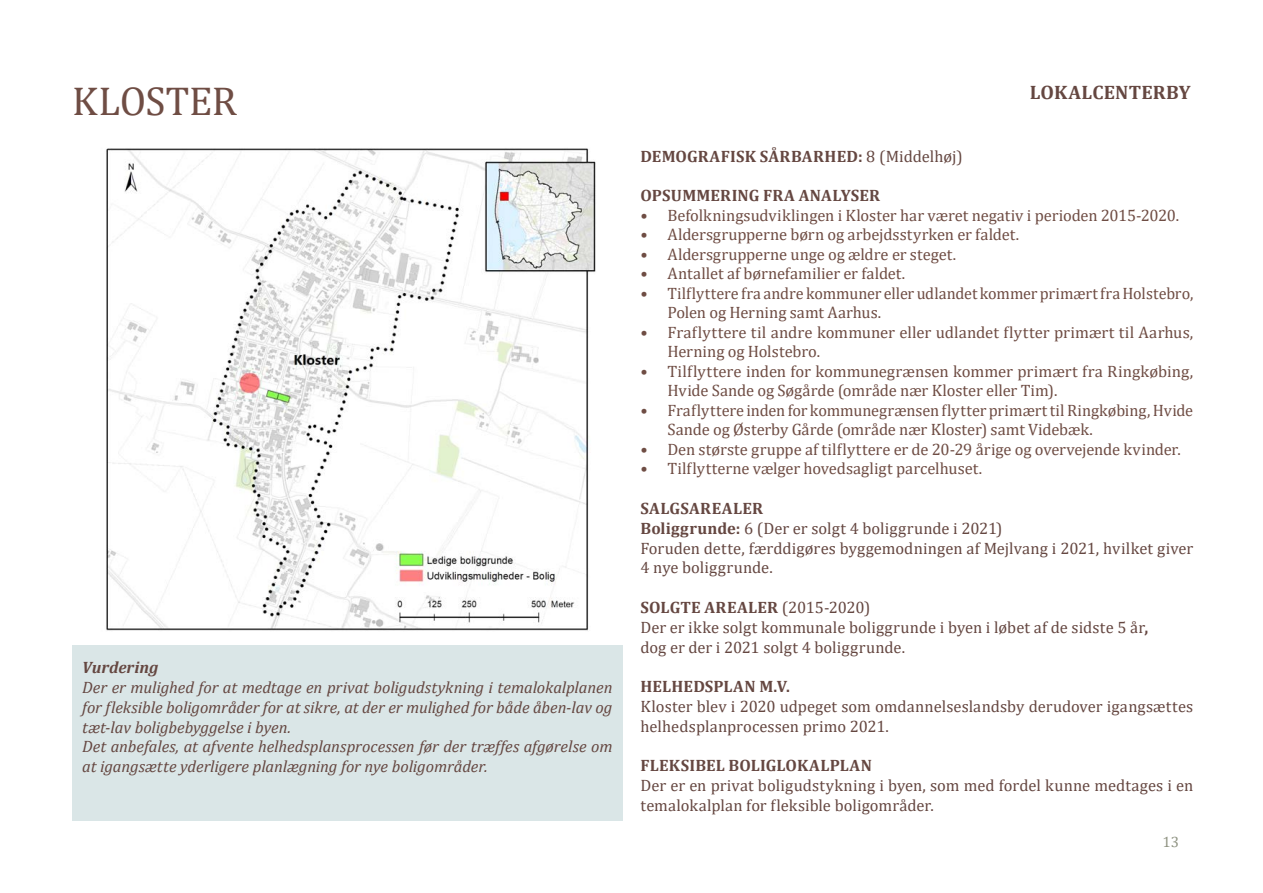
<style>
.page{position:relative;width:1263px;height:893px;background:#fff}
.page>*{position:absolute;margin:0;border:0;box-sizing:border-box;transform-origin:0 0}
.Overskrift{font:40.5px "Cambria";letter-spacing:-.005em;color:#6f4d44}
.t1{font:700 19.5px "Cambria";letter-spacing:.005em;color:#654741}
.t2{font:16.5px/19.5px "Cambria";color:#6f4d44}
.t3{font:16.5px/19.8px "Cambria";letter-spacing:.005em;color:#654741}
.t4{font:italic 16.5px/19.8px "Cambria";letter-spacing:-.005em;color:#654741;text-align:justify}
.t5{font:700 16.5px "Cambria";letter-spacing:.01em;color:#654741}
.t6{font:italic 700 16.5px "Cambria";color:#654741}
.t7{font:15px "Cambria";color:#8f9382}
.s1{font-weight:400}
.s2{font-weight:700}
</style>
<div class="page">
<img style="left:106px;top:148px;width:490px;height:483px">
<div style="left:72px;top:645px;width:550px;height:176px;background:#dae6e7"></div>
<p class="Overskrift" style="left:72px;top:77px;width:166px">KLOSTER</p>
<p class="t1" style="left:1030px;top:78px;width:162px">LOKALCENTERBY</p>
<p class="t6" style="left:82px;top:656px;width:78px">Vurdering</p>
<p class="t4" style="left:82px;top:677px;width:532px">Der er mulighed for at medtage en privat boligudstykning i temalokalplanen for fleksible boligområder for at sikre, at der er mulighed for både åben-lav og tæt-lav boligbebyggelse i byen.</p>
<p class="t4" style="left:82px;top:736px;width:532px">Det anbefales, at afvente helhedsplansprocessen før der træffes afgørelse om at igangsætte yderligere planlægning for nye boligområder.</p>
<p class="t5" style="left:640px;top:144px;width:324px">DEMOGRAFISK SÅRBARHED: <span class="s1">8 (Middelhøj)</span></p>
<p class="t5" style="left:640px;top:184px;width:241px">OPSUMMERING FRA ANALYSER</p>
<p class="t2" style="left:640px;top:205px;width:540px">• Befolkningsudviklingen i Kloster har været negativ i perioden 2015-2020.</p>
<p class="t2" style="left:640px;top:225px;width:380px">• Aldersgrupperne børn og arbejdsstyrken er faldet.</p>
<p class="t2" style="left:640px;top:244px;width:317px">• Aldersgrupperne unge og ældre er steget.</p>
<p class="t2" style="left:640px;top:264px;width:266px">• Antallet af børnefamilier er faldet.</p>
<p class="t2" style="left:667px;top:283px;width:527px;text-indent:-27px">• Tilflyttere fra andre kommuner eller udlandet kommer primært fra Holstebro,<br>Polen og Herning samt Aarhus.</p>
<p class="t2" style="left:667px;top:322px;width:527px;text-indent:-27px">• Fraflyttere til andre kommuner eller udlandet flytter primært til Aarhus,<br>Herning og Holstebro.</p>
<p class="t2" style="left:667px;top:361px;width:527px;text-indent:-27px">• Tilflyttere inden for kommunegrænsen kommer primært fra Ringkøbing,<br>Hvide Sande og Søgårde (område nær Kloster eller Tim).</p>
<p class="t2" style="left:667px;top:400px;width:527px;text-indent:-27px">• Fraflyttere inden for kommunegrænsen flytter primært til Ringkøbing, Hvide<br>Sande og Østerby Gårde (område nær Kloster) samt Videbæk.</p>
<p class="t2" style="left:640px;top:439px;width:542px">• Den største gruppe af tilflyttere er de 20-29 årige og overvejende kvinder.</p>
<p class="t2" style="left:640px;top:459px;width:343px">• Tilflytterne vælger hovedsagligt parcelhuset.</p>
<p class="t5" style="left:640px;top:497px;width:124px">SALGSAREALER</p>
<p class="t3" style="left:640px;top:518px;width:364px"><span class="s2">Boliggrunde:</span> 6 (Der er solgt 4 boliggrunde i 2021)</p>
<p class="t3" style="left:640px;top:538px;width:554px">Foruden dette, færddigøres byggemodningen af Mejlvang i 2021, hvilket giver<br>4 nye boliggrunde.</p>
<p class="t5" style="left:640px;top:596px;width:231px">SOLGTE AREALER <span class="s1">(2015-2020)</span></p>
<p class="t3" style="left:640px;top:617px;width:509px">Der er ikke solgt kommunale boliggrunde i byen i løbet af de sidste 5 år<span class="s2">,</span></p>
<p class="t3" style="left:640px;top:637px;width:266px">dog er der i 2021 solgt 4 boliggrunde.</p>
<p class="t5" style="left:640px;top:675px;width:151px">HELHEDSPLAN M.V.</p>
<p class="t3" style="left:640px;top:696px;width:554px">Kloster blev i 2020 udpeget som omdannelseslandsby derudover igangsættes helhedsplanprocessen primo 2021.</p>
<p class="t5" style="left:640px;top:754px;width:233px">FLEKSIBEL BOLIGLOKALPLAN</p>
<p class="t3" style="left:640px;top:775px;width:554px">Der er en privat boligudstykning i byen, som med fordel kunne medtages i en temalokalplan for fleksible boligområder.</p>
<p class="t7" style="left:1162px;top:833px;width:18px">13</p>
</div>
